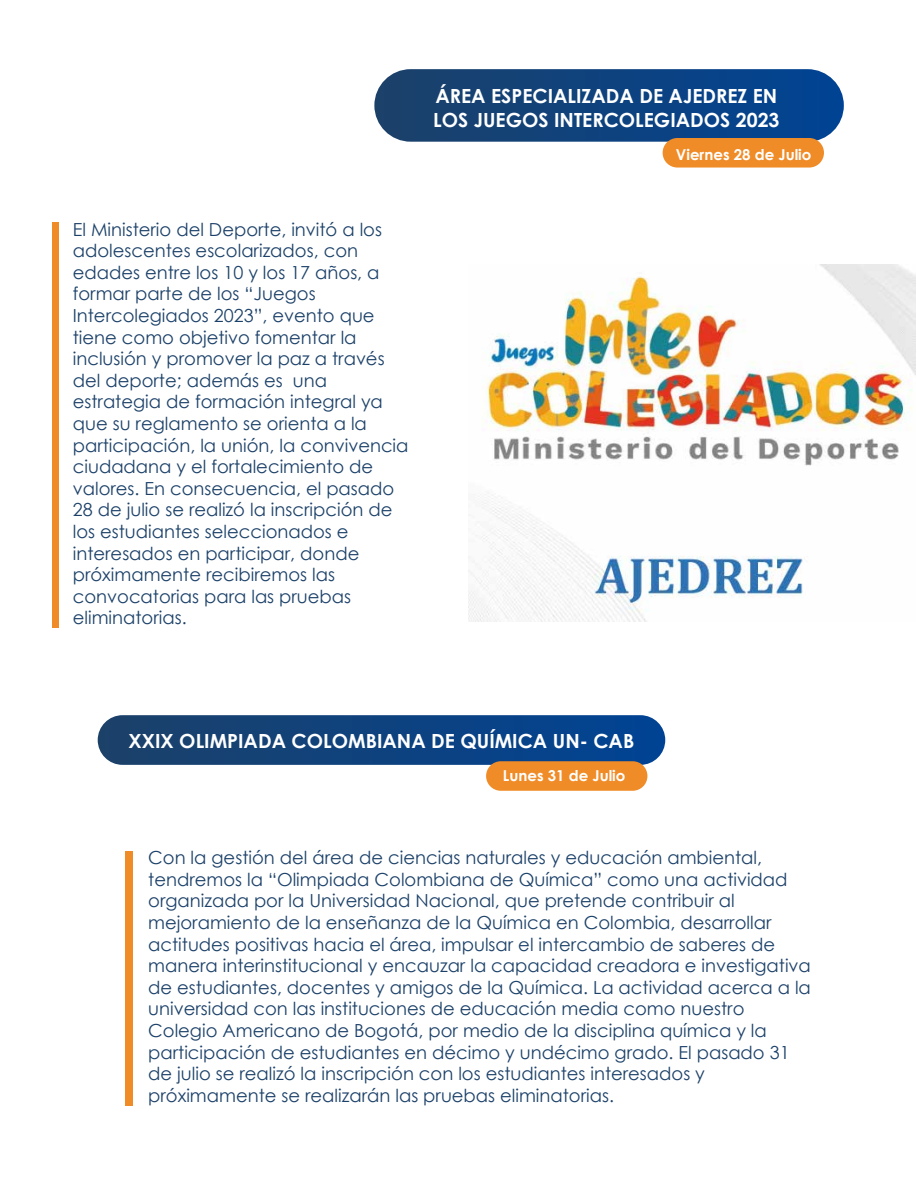
<style>
.page{position:relative;width:917px;height:1188px;background:#fff}
.page>*{position:absolute;margin:0;border:0;box-sizing:border-box;transform-origin:0 0}
.t1{font:700 19.5px/23.4px "Century Gothic";color:#fff}
.t2{font:18px/21.6px "Century Gothic";color:#1c4169}
.t3{font:700 15px "Century Gothic";color:#fff}
</style>
<div class="page">
<div style="left:125px;top:851px;width:8px;height:254px;background:#f08c28"></div>
<div style="left:98px;top:715px;width:567px;height:50px;background:linear-gradient(to right,#1c4169,#004394);border-radius:25px"></div>
<div style="left:486px;top:761px;width:161px;height:30px;background:#f08c28;border-radius:15px"></div>
<div style="left:52px;top:222px;width:7px;height:406px;background:#f08c28"></div>
<div style="left:374px;top:69px;width:470px;height:73px;background:linear-gradient(to right,#1c4169,#014494);border-radius:36px"></div>
<div style="left:663px;top:138px;width:161px;height:30px;background:#f08c28;border-radius:15px"></div>
<img style="left:468px;top:264px;width:447px;height:357px">
<p class="t2" style="left:73px;top:218px;width:337px">El Ministerio del Deporte, invitó a los adolescentes escolarizados, con edades entre los 10 y los 17 años, a formar parte de los “Juegos Intercolegiados 2023”, evento que tiene como objetivo fomentar la inclusión y promover la paz a través del deporte; además es una estrategia de formación integral ya que su reglamento se orienta a la participación, la unión, la convivencia ciudadana y el fortalecimiento de valores. En consecuencia, el pasado 28 de julio se realizó la inscripción de los estudiantes seleccionados e interesados en participar, donde próximamente recibiremos las convocatorias para las pruebas eliminatorias.</p>
<p class="t1" style="left:433px;top:84px;width:348px">ÁREA ESPECIALIZADA DE AJEDREZ EN<br>LOS JUEGOS INTERCOLEGIADOS 2023</p>
<p class="t3" style="left:676px;top:144px;width:137px">Viernes 28 de Julio</p>
<p class="t1" style="left:129px;top:729px;width:507px">XXIX OLIMPIADA COLOMBIANA DE QUÍMICA UN- CAB</p>
<p class="t3" style="left:503px;top:764px;width:124px">Lunes 31 de Julio</p>
<p class="t2" style="left:148px;top:847px;width:664px">Con la gestión del área de ciencias naturales y educación ambiental, tendremos la “Olimpiada Colombiana de Química” como una actividad organizada por la Universidad Nacional, que pretende contribuir al mejoramiento de la enseñanza de la Química en Colombia, desarrollar actitudes positivas hacia el área, impulsar el intercambio de saberes de manera interinstitucional y encauzar la capacidad creadora e investigativa de estudiantes, docentes y amigos de la Química. La actividad acerca a la universidad con las instituciones de educación media como nuestro Colegio Americano de Bogotá, por medio de la disciplina química y la participación de estudiantes en décimo y undécimo grado. El pasado 31 de julio se realizó la inscripción con los estudiantes interesados y próximamente se realizarán las pruebas eliminatorias.</p>
</div>
